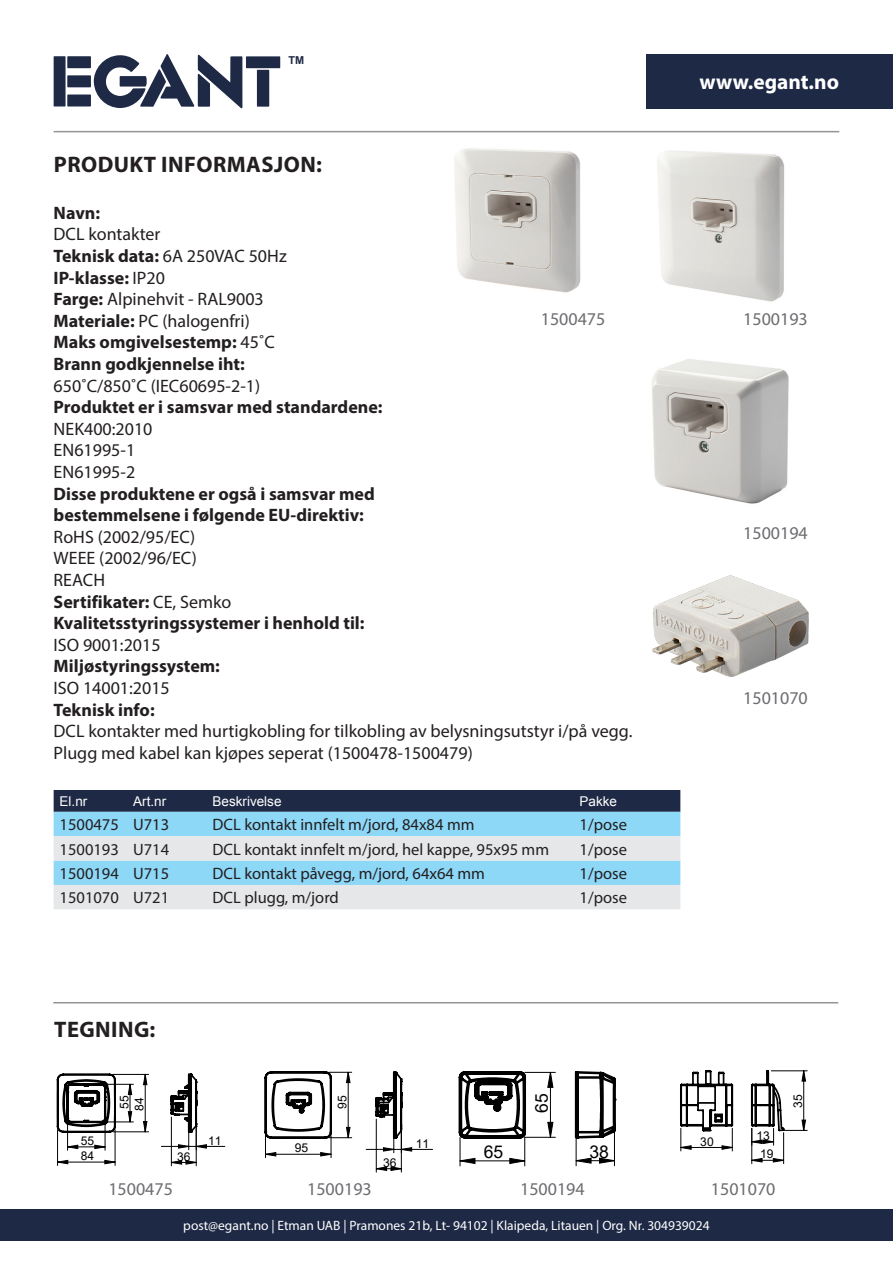
<style>
.page{position:relative;width:893px;height:1263px;background:#fff}
.page>*{position:absolute;margin:0;border:0;box-sizing:border-box;transform-origin:0 0}
.t1{font:700 22.5px "Myriad Pro";letter-spacing:.02em;color:#231f20}
.t2{font:700 21.3px "Myriad Pro";color:#fff}
.t3{font:18px "Myriad Pro";color:#231f20}
.t4{font:700 18px "Myriad Pro";color:#231f20}
.t5{font:18px "Myriad Pro";color:#6c6d70}
.t6{font:17.55px "Arial";color:#000}
.t7{font:16.5px "Myriad Pro";color:#231f20}
.t8{font:13.5px "Myriad Pro";color:#fff}
.Text_box{font:13.5px "Arial";color:#fff}
.t9{font:12.15px/18.5px "Arial";color:#000;text-align:center}
.t10{font:12px/15.1px "Arial";color:#000}
.t11{font:700 10.95px "Arial";color:#1e2945}
.s1{font-weight:400}
.s2{font-weight:700}
</style>
<div class="page">
<hr style="left:54px;top:131px;width:785px;height:1px;background:#939598">
<div style="left:54px;top:56px;width:12px;height:50px;background:#1e2945"></div>
<div style="left:67px;top:56px;width:24px;height:12px;background:#1e2945"></div>
<div style="left:67px;top:75px;width:24px;height:12px;background:#1e2945"></div>
<div style="left:67px;top:95px;width:24px;height:11px;background:#1e2945"></div>
<svg style="left:93px;top:54px;width:149px;height:54px"></svg>
<div style="left:246px;top:56px;width:34px;height:12px;background:#1e2945"></div>
<div style="left:257px;top:70px;width:12px;height:37px;background:#1e2945"></div>
<div style="left:0;top:1209px;width:893px;height:32px;background:#1e2945"></div>
<div style="left:646px;top:54px;width:247px;height:54px;background:#1e2945"></div>
<div style="left:54px;top:790px;width:626px;height:22px;background:#1e2945"></div>
<div style="left:54px;top:812px;width:626px;height:24px;background:#8dd7f7"></div>
<svg style="left:54px;top:836px;width:626px;height:73px;background:#c8e1ed"></svg>
<img style="left:657px;top:150px;width:128px;height:152px">
<img style="left:454px;top:148px;width:127px;height:145px">
<img style="left:652px;top:359px;width:137px;height:145px">
<img style="left:652px;top:575px;width:157px;height:102px">
<hr style="left:783px;top:1133px;width:1px;height:31px;background:#000">
<hr style="left:751px;top:1128px;width:1px;height:36px;background:#000">
<svg style="left:751px;top:1158px;width:33px;height:5px"></svg>
<svg style="left:680px;top:1070px;width:54px;height:81px"></svg>
<svg style="left:750px;top:1070px;width:57px;height:75px"></svg>
<hr style="left:196px;top:1127px;width:1px;height:39px;background:#000">
<hr style="left:171px;top:1117px;width:1px;height:49px;background:#000">
<hr style="left:115px;top:1130px;width:1px;height:35px;background:#000">
<hr style="left:57px;top:1130px;width:1px;height:35px;background:#000">
<hr style="left:113px;top:1074px;width:36px;height:1px;background:#000">
<hr style="left:113px;top:1131px;width:36px;height:1px;background:#000">
<svg style="left:171px;top:1160px;width:26px;height:5px"></svg>
<svg style="left:57px;top:1160px;width:59px;height:4px"></svg>
<svg style="left:56px;top:1073px;width:92px;height:77px"></svg>
<svg style="left:161px;top:1073px;width:64px;height:77px"></svg>
<hr style="left:401px;top:1129px;width:1px;height:43px;background:#000">
<hr style="left:376px;top:1119px;width:1px;height:53px;background:#000">
<hr style="left:401px;top:1149px;width:32px;height:1px;background:#000">
<svg style="left:376px;top:1166px;width:26px;height:5px"></svg>
<svg style="left:264px;top:1071px;width:148px;height:87px"></svg>
<hr style="left:525px;top:1137px;width:30px;height:1px;background:#000">
<hr style="left:525px;top:1072px;width:30px;height:1px;background:#000">
<svg style="left:547px;top:1071px;width:7px;height:67px"></svg>
<svg style="left:458px;top:1071px;width:70px;height:95px"></svg>
<svg style="left:574px;top:1071px;width:43px;height:95px"></svg>
<hr style="left:53px;top:1002px;width:785px;height:1px;background:#939598">
<p class="t11" style="left:288px;top:53px;width:17px">TM</p>
<p class="t1" style="left:54px;top:150px;width:270px">PRODUKT INFORMASJON:</p>
<p class="t4" style="left:54px;top:201px;width:48px">Navn:</p>
<p class="t3" style="left:54px;top:223px;width:108px">DCL kontakter</p>
<p class="t4" style="left:54px;top:244px;width:235px">Teknisk data: <span class="s1">6A 250VAC 50Hz</span></p>
<p class="t4" style="left:54px;top:266px;width:113px">IP-klasse: <span class="s1">IP20</span></p>
<p class="t3" style="left:54px;top:288px;width:212px"><span class="s2">Farge:</span> Alpinehvit - RAL9003</p>
<p class="t3" style="left:54px;top:310px;width:198px"><span class="s2">Materiale:</span> PC (halogenfri)</p>
<p class="t4" style="left:54px;top:330px;width:223px">Maks omgivelsestemp: <span class="s1">45˚C</span></p>
<p class="t4" style="left:54px;top:352px;width:193px">Brann godkjennelse iht:</p>
<p class="t3" style="left:54px;top:374px;width:208px">650˚C/850˚C (IEC60695-2-1)</p>
<p class="t4" style="left:54px;top:395px;width:330px">Produktet er i samsvar med standardene:</p>
<p class="t3" style="left:54px;top:418px;width:100px">NEK400:2010</p>
<p class="t3" style="left:54px;top:439px;width:83px">EN61995-1</p>
<p class="t3" style="left:54px;top:461px;width:83px">EN61995-2</p>
<p class="t4" style="left:54px;top:482px;width:323px">Disse produktene er også i samsvar med</p>
<p class="t4" style="left:54px;top:503px;width:312px">bestemmelsene i følgende EU-direktiv:</p>
<p class="t3" style="left:54px;top:526px;width:143px">RoHS (2002/95/EC)</p>
<p class="t3" style="left:54px;top:547px;width:145px">WEEE (2002/96/EC)</p>
<p class="t3" style="left:54px;top:569px;width:53px">REACH</p>
<p class="t4" style="left:54px;top:590px;width:179px">Sertifikater: <span class="s1">CE, Semko</span></p>
<p class="t4" style="left:54px;top:611px;width:312px">Kvalitetsstyringssystemer i henhold til:</p>
<p class="t3" style="left:54px;top:634px;width:108px">ISO 9001:2015</p>
<p class="t4" style="left:54px;top:654px;width:168px">Miljøstyringssystem:</p>
<p class="t3" style="left:54px;top:677px;width:118px">ISO 14001:2015</p>
<p class="t4" style="left:54px;top:698px;width:103px">Teknisk info:</p>
<p class="t3" style="left:54px;top:720px;width:580px">DCL kontakter med hurtigkobling for tilkobling av belysningsutstyr i/på vegg.</p>
<p class="t3" style="left:54px;top:742px;width:421px">Plugg med kabel kan kjøpes seperat (1500478-1500479)</p>
<p class="Text_box" style="left:60px;top:792px;width:29px">El.nr</p>
<p class="Text_box" style="left:133px;top:792px;width:35px">Art.nr</p>
<p class="Text_box" style="left:213px;top:792px;width:71px">Beskrivelse</p>
<p class="Text_box" style="left:580px;top:792px;width:39px">Pakke</p>
<p class="t7" style="left:60px;top:814px;width:61px">1500475</p>
<p class="t7" style="left:133px;top:814px;width:38px">U713</p>
<p class="t7" style="left:213px;top:814px;width:264px">DCL kontakt innfelt m/jord, 84x84 mm</p>
<p class="t7" style="left:580px;top:814px;width:49px">1/pose</p>
<p class="t7" style="left:60px;top:839px;width:61px">1500193</p>
<p class="t7" style="left:133px;top:839px;width:38px">U714</p>
<p class="t7" style="left:213px;top:839px;width:338px">DCL kontakt innfelt m/jord, hel kappe, 95x95 mm</p>
<p class="t7" style="left:580px;top:839px;width:49px">1/pose</p>
<p class="t7" style="left:60px;top:863px;width:61px">1500194</p>
<p class="t7" style="left:133px;top:863px;width:38px">U715</p>
<p class="t7" style="left:213px;top:863px;width:274px">DCL kontakt påvegg, m/jord, 64x64 mm</p>
<p class="t7" style="left:580px;top:863px;width:49px">1/pose</p>
<p class="t7" style="left:60px;top:888px;width:61px">1501070</p>
<p class="t7" style="left:133px;top:888px;width:38px">U721</p>
<p class="t7" style="left:213px;top:888px;width:128px">DCL plugg, m/jord</p>
<p class="t7" style="left:580px;top:888px;width:49px">1/pose</p>
<p class="t5" style="left:541px;top:307px;width:66px">1500475</p>
<p class="t1" style="left:54px;top:1015px;width:103px">TEGNING:</p>
<p class="t10" style="left:116px;top:1111px;width:17px;rotate:-90deg">55<br>84</p>
<p class="t10" style="left:81px;top:1133px;width:15px">55<br>84</p>
<p class="t10" style="left:208px;top:1133px;width:15px">11</p>
<p class="t10" style="left:177px;top:1149px;width:15px">36</p>
<p class="t5" style="left:108px;top:1178px;width:66px">1500475</p>
<p class="t9" style="left:333px;top:1109px;width:15px;rotate:-90deg">95</p>
<p class="t6" style="left:530px;top:1113px;width:21px;rotate:-90deg">65</p>
<p class="t9" style="left:295px;top:1139px;width:15px">95</p>
<p class="t9" style="left:383px;top:1153px;width:15px">36</p>
<p class="t9" style="left:416px;top:1134px;width:15px">11</p>
<p class="t6" style="left:484px;top:1140px;width:21px">65</p>
<p class="t6" style="left:589px;top:1140px;width:21px">38</p>
<p class="t5" style="left:307px;top:1178px;width:66px">1500193</p>
<p class="t5" style="left:520px;top:1178px;width:66px">1500194</p>
<p class="t2" style="left:699px;top:68px;width:141px">www.egant.no</p>
<p class="t5" style="left:743px;top:307px;width:66px">1500193</p>
<p class="t5" style="left:743px;top:521px;width:66px">1500194</p>
<p class="t5" style="left:743px;top:687px;width:66px">1501070</p>
<p class="t9" style="left:700px;top:1132px;width:15px">30</p>
<p class="t9" style="left:756px;top:1126px;width:19px">13<br>19</p>
<p class="t5" style="left:711px;top:1178px;width:66px">1501070</p>
<p class="t9" style="left:788px;top:1108px;width:15px;rotate:-90deg">35</p>
<p class="t8" style="left:183px;top:1217px;width:528px">post@egant.no | Etman UAB | Pramones 21b, Lt- 94102 | Klaipeda, Litauen | Org. Nr. 304939024</p>
</div>
